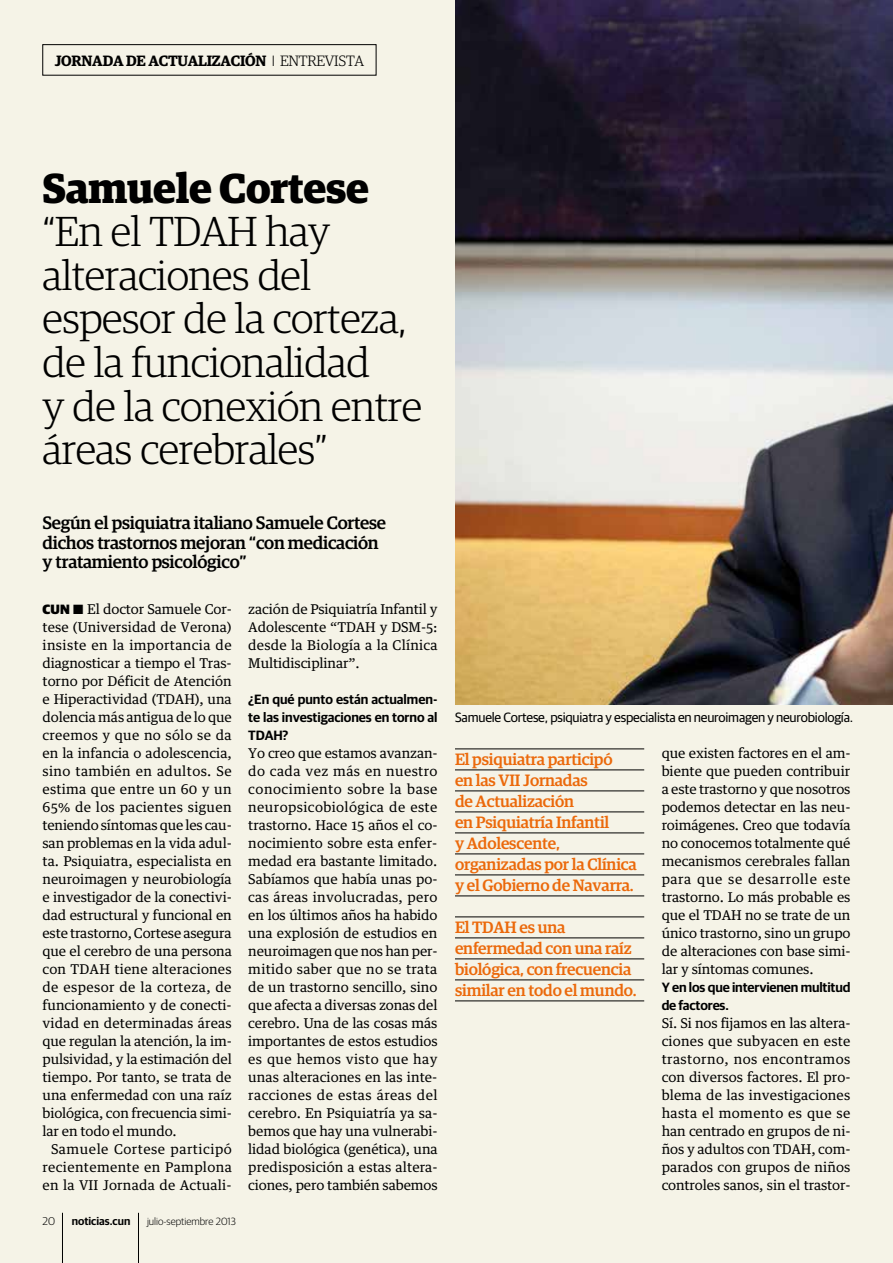
<style>
.page{position:relative;width:893px;height:1263px;background:#f5f3e7}
.page>*{position:absolute;margin:0;border:0;box-sizing:border-box;transform-origin:0 0}
.t1{font:300 42px/43.5px "Guardian Egyp";letter-spacing:-.01em;color:#000}
.t2{font:700 42px "Guardian Egyp";letter-spacing:-.01em;color:#000}
.t3{font:500 18px/19.5px "Guardian Egyp";letter-spacing:-.015em;color:#000}
.t4{font:500 16.5px/21px "Guardian Egyp";letter-spacing:-.01em;color:#eb690b}
.t5{font:600 15px "Guardian Egyp";letter-spacing:-.015em;color:#000}
.t6{font:13.5px/18px "Guardian Text Egyp";letter-spacing:-.01em;color:#000;text-align:justify}
.t7{font:600 13.5px/18px "Guardian Sans";letter-spacing:-.005em;color:#000;text-align:justify}
.t8{font:13.5px "Guardian Sans";letter-spacing:-.015em;color:#000}
.t9{font:600 11.25px "Guardian Sans";color:#000}
.t10{font:300 11.25px "Guardian Sans";color:#000}
.t11{font:300 10.5px "Guardian Sans";color:#000}
.s1{font-family:"Guardian Sans";font-weight:300}
.s2{font-weight:300}
.s3{font-family:"Guardian Sans";font-weight:900}
</style>
<div class="page">
<hr style="left:138px;top:1213px;width:1px;height:50px;background:#000">
<hr style="left:62px;top:1213px;width:1px;height:50px;background:#000">
<div style="left:43px;top:44px;width:333px;height:31px;border:1px solid #000"></div>
<img style="left:455px;top:0;width:438px;height:705px">
<hr style="left:455px;top:749px;width:189px;height:1px;background:#000">
<hr style="left:455px;top:770px;width:189px;height:1px;background:#000">
<hr style="left:455px;top:791px;width:189px;height:1px;background:#000">
<hr style="left:455px;top:812px;width:189px;height:1px;background:#000">
<hr style="left:455px;top:833px;width:189px;height:1px;background:#000">
<hr style="left:455px;top:854px;width:189px;height:1px;background:#000">
<hr style="left:455px;top:875px;width:189px;height:1px;background:#000">
<hr style="left:455px;top:896px;width:189px;height:1px;background:#000">
<hr style="left:455px;top:917px;width:189px;height:1px;background:#000">
<hr style="left:455px;top:938px;width:189px;height:1px;background:#000">
<hr style="left:455px;top:959px;width:189px;height:1px;background:#000">
<hr style="left:455px;top:980px;width:189px;height:1px;background:#000">
<hr style="left:455px;top:1001px;width:189px;height:1px;background:#000">
<p class="t5" style="left:55px;top:50px;width:311px">JORNADA DE ACTUALIZACIÓN <span class="s1">I</span> <span class="s2">ENTREVISTA</span></p>
<h1 class="t2" style="left:43px;top:156px;width:328px">Samuele Cortese</h1>
<h1 class="t1" style="left:43px;top:208px;width:381px">“En el TDAH hay alteraciones del espesor de la corteza, de la funcionalidad<br>y de la conexión entre áreas cerebrales”</h1>
<h2 class="t3" style="left:43px;top:512px;width:345px">Según el psiquiatra italiano Samuele Cortese dichos trastornos mejoran “con medicación y tratamiento psicológico”</h2>
<p class="t6" style="left:43px;top:599px;width:191px"><span class="s3">CUN</span> ■ El doctor Samuele Cor&shy;tese (Universidad de Verona) insiste en la importancia de diagnosticar a tiempo el Tras&shy;torno por Déficit de Atención e Hiperactividad (TDAH), una dolencia más antigua de lo que creemos y que no sólo se da en la infancia o adolescencia, sino también en adultos. Se estima que entre un 60 y un 65% de los pacientes siguen teniendo síntomas que les cau&shy;san problemas en la vida adul&shy;ta. Psiquiatra, especialista en neuroimagen y neurobiología e investigador de la conectivi&shy;dad estructural y funcional en este trastorno, Cortese asegura que el cerebro de una persona con TDAH tiene alteraciones de espesor de la corteza, de funcionamiento y de conecti&shy;vidad en determinadas áreas que regulan la atención, la im&shy;pulsividad, y la estimación del tiempo. Por tanto, se trata de una enfermedad con una raíz biológica, con frecuencia simi&shy;lar en todo el mundo.</p>
<p class="t6" style="left:43px;top:1139px;width:191px;text-indent:9px">Samuele Cortese participó recientemente en Pamplona en la VII Jornada de Actuali-</p>
<p class="t6" style="left:248px;top:599px;width:191px">zación de Psiquiatría Infantil y Adolescente “TDAH y DSM-5: desde la Biología a la Clínica Multidisciplinar”.</p>
<p class="t7" style="left:248px;top:689px;width:191px">¿En qué punto están actualmen&shy;te las investigaciones en torno al TDAH?</p>
<p class="t6" style="left:248px;top:743px;width:191px">Yo creo que estamos avanzan&shy;do cada vez más en nuestro conocimiento sobre la base neuropsicobiológica de este trastorno. Hace 15 años el co&shy;nocimiento sobre esta enfer&shy;medad era bastante limitado.<br>Sabíamos que había unas po&shy;cas áreas involucradas, pero en los últimos años ha habido una explosión de estudios en neuroimagen que nos han per&shy;mitido saber que no se trata de un trastorno sencillo, sino que afecta a diversas zonas del cerebro. Una de las cosas más importantes de estos estudios es que hemos visto que hay unas alteraciones en las inte&shy;racciones de estas áreas del cerebro. En Psiquiatría ya sa&shy;bemos que hay una vulnerabi&shy;lidad biológica (genética), una predisposición a estas altera&shy;ciones, pero también sabemos</p>
<p class="t6" style="left:662px;top:743px;width:190px">que existen factores en el am&shy;biente que pueden contribuir a este trastorno y que nosotros podemos detectar en las neu&shy;roimágenes. Creo que todavía no conocemos totalmente qué mecanismos cerebrales fallan para que se desarrolle este trastorno. Lo más probable es que el TDAH no se trate de un único trastorno, sino un grupo de alteraciones con base simi&shy;lar y síntomas comunes.</p>
<p class="t8" style="left:455px;top:707px;width:400px">Samuele Cortese, psiquiatra y especialista en neuroimagen y neurobiología.</p>
<p class="t4" style="left:455px;top:748px;width:183px">El psiquiatra participó<br>en las VII Jornadas<br>de Actualización<br>en Psiquiatría Infantil<br>y Adolescente, organizadas por la Clínica y el Gobierno de Navarra.</p>
<p class="t4" style="left:455px;top:916px;width:183px">El TDAH es una enfermedad con una raíz biológica, con frecuencia similar en todo el mundo.</p>
<p class="t7" style="left:662px;top:977px;width:190px">Y en los que intervienen multitud de factores.</p>
<p class="t6" style="left:662px;top:1012px;width:190px">Sí. Si nos fijamos en las altera&shy;ciones que subyacen en este trastorno, nos encontramos con diversos factores. El pro&shy;blema de las investigaciones hasta el momento es que se han centrado en grupos de ni&shy;ños y adultos con TDAH, com&shy;parados con grupos de niños controles sanos, sin el trastor-</p>
<p class="t10" style="left:43px;top:1213px;width:14px">20</p>
<p class="t9" style="left:72px;top:1212px;width:60px">noticias.cun</p>
<p class="t11" style="left:147px;top:1214px;width:90px">julio-septiembre 2013</p>
</div>
